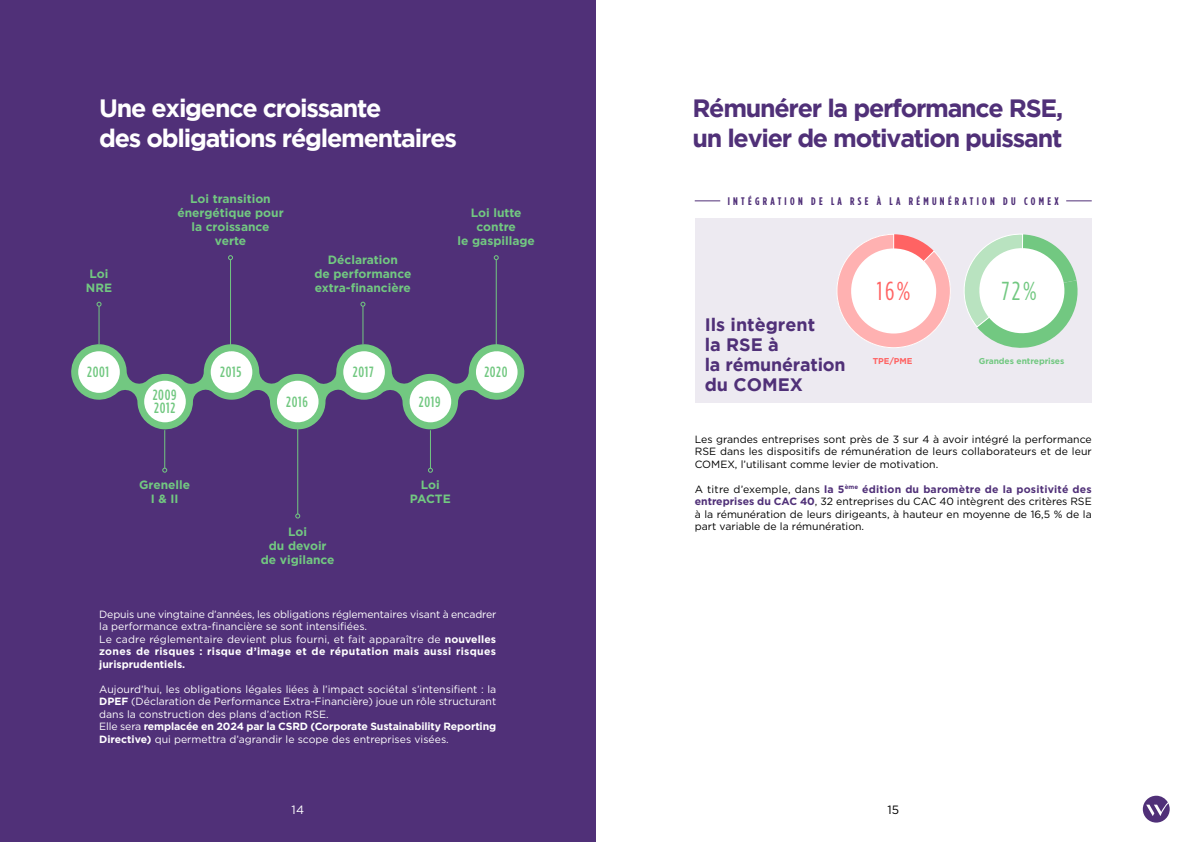
<style>
.page{position:relative;width:1191px;height:842px;background:#fff}
.page>*{position:absolute;margin:0;border:0;box-sizing:border-box;transform-origin:0 0}
.t1{font:26px "Gotham Condensed";color:#ff6363}
.t2{font:26px "Gotham Condensed";color:#72c881}
.t3{font:700 25px/30px "Gotham";letter-spacing:-.05em;color:#503078}
.t4{font:700 25px/30px "Gotham";letter-spacing:-.05em;color:#fff}
.t5{font:700 18px/20px "Gotham";color:#503078}
.t6{font:500 14.9px/12.9px "Gotham Condensed";letter-spacing:.05em;color:#72c881}
.t7{font:700 12px/14px "Gotham";color:#72c881;text-align:center}
.t8{font:12px "Gotham";color:#fff}
.t9{font:12px "Gotham";color:#000}
.t10{font:700 11px "Gotham Condensed";letter-spacing:.3em;color:#503078}
.t11{font:10.5px/12.5px "Gotham";color:#fff}
.t12{font:10.5px/12.5px "Gotham";color:#000;text-align:justify}
.t13{font:700 8.5px "Gotham";letter-spacing:-.005em;color:#72c881}
.t14{font:700 8.5px "Gotham";letter-spacing:-.005em;color:#ff6363}
.s1{font-weight:700}
.s2{font-weight:700;color:#503078}
</style>
<div class="page">
<div style="left:694px;top:218px;width:397px;height:185px;background:#edeaf1"></div>
<div style="left:0;top:0;width:595px;height:842px;background:#503078"></div>
<svg style="left:964px;top:234px;width:114px;height:114px"></svg>
<svg style="left:837px;top:234px;width:114px;height:114px"></svg>
<div style="left:851px;top:248px;width:85px;height:85px;background:#fff;border-radius:50%"></div>
<svg style="left:1066px;top:201px;width:25px;height:1px"></svg>
<svg style="left:694px;top:201px;width:26px;height:1px"></svg>
<svg style="left:71px;top:343px;width:454px;height:88px"></svg>
<div style="left:78px;top:351px;width:42px;height:42px;background:#fff;border-radius:50%"></div>
<div style="left:144px;top:381px;width:42px;height:41px;background:#fff;border-radius:50%"></div>
<div style="left:277px;top:381px;width:41px;height:41px;background:#fff;border-radius:50%"></div>
<div style="left:409px;top:381px;width:42px;height:41px;background:#fff;border-radius:50%"></div>
<div style="left:211px;top:351px;width:41px;height:42px;background:#fff;border-radius:50%"></div>
<div style="left:343px;top:351px;width:42px;height:42px;background:#fff;border-radius:50%"></div>
<div style="left:476px;top:351px;width:41px;height:42px;background:#fff;border-radius:50%"></div>
<hr style="left:99px;top:306px;width:1px;height:38px;background:#72c881">
<svg style="left:97px;top:302px;width:5px;height:5px"></svg>
<hr style="left:164px;top:430px;width:1px;height:38px;background:#72c881">
<svg style="left:162px;top:468px;width:5px;height:5px"></svg>
<hr style="left:430px;top:430px;width:1px;height:38px;background:#72c881">
<svg style="left:428px;top:468px;width:5px;height:5px"></svg>
<hr style="left:230px;top:260px;width:1px;height:91px;background:#72c881">
<svg style="left:228px;top:255px;width:5px;height:5px"></svg>
<hr style="left:297px;top:423px;width:1px;height:91px;background:#72c881">
<svg style="left:295px;top:513px;width:5px;height:5px"></svg>
<hr style="left:363px;top:306px;width:1px;height:38px;background:#72c881">
<svg style="left:360px;top:302px;width:5px;height:5px"></svg>
<hr style="left:496px;top:260px;width:1px;height:91px;background:#72c881">
<svg style="left:494px;top:255px;width:5px;height:5px"></svg>
<svg style="left:1142px;top:796px;width:27px;height:26px"></svg>
<h2 class="t4" style="left:99px;top:93px;width:359px">Une exigence croissante<br>des obligations réglementaires</h2>
<h2 class="t3" style="left:692px;top:93px;width:372px">Rémunérer la performance RSE, un levier de motivation puissant</h2>
<p class="t7" style="left:86px;top:266px;width:28px">Loi<br>NRE</p>
<p class="t7" style="left:177px;top:191px;width:108px">Loi transition énergétique pour la croissance verte</p>
<p class="t7" style="left:314px;top:252px;width:98px">Déclaration<br>de performance extra-financière</p>
<p class="t7" style="left:457px;top:206px;width:79px">Loi lutte contre<br>le gaspillage</p>
<h3 class="t6" style="left:87px;top:365px;width:23px">2001</h3>
<h3 class="t6" style="left:220px;top:365px;width:23px">2015</h3>
<h3 class="t6" style="left:353px;top:365px;width:22px">2017</h3>
<h3 class="t6" style="left:484px;top:365px;width:25px">2020</h3>
<h3 class="t6" style="left:153px;top:388px;width:25px">2009<br>2012</h3>
<h3 class="t6" style="left:286px;top:395px;width:23px">2016</h3>
<h3 class="t6" style="left:419px;top:395px;width:23px">2019</h3>
<p class="t7" style="left:139px;top:478px;width:53px">Grenelle<br>I &amp; II</p>
<p class="t7" style="left:410px;top:478px;width:42px">Loi<br>PACTE</p>
<p class="t7" style="left:261px;top:525px;width:75px">Loi<br>du devoir de vigilance</p>
<p class="t11" style="left:99px;top:607px;width:398px">Depuis une vingtaine d’années, les obligations réglementaires visant à encadrer la performance extra-financière se sont intensifiées.<br>Le cadre réglementaire devient plus fourni, et fait apparaître de <span class="s1">nouvelles zones de risques : risque d’image et de réputation mais aussi risques jurisprudentiels.</span></p>
<p class="t11" style="left:99px;top:682px;width:399px">Aujourd’hui, les obligations légales liées à l’impact sociétal s’intensifient : la <span class="s1">DPEF</span> (Déclaration de Performance Extra-Financière) joue un rôle structurant dans la construction des plans d’action RSE.<br>Elle sera <span class="s1">remplacée en 2024 par la CSRD (Corporate Sustainability Reporting Directive)</span> qui permettra d’agrandir le scope des entreprises visées.</p>
<p class="t10" style="left:728px;top:194px;width:332px">INTÉGRATION DE LA RSE À LA RÉMUNÉRATION DU COMEX</p>
<h3 class="t5" style="left:704px;top:314px;width:142px">Ils intègrent<br>la RSE à<br>la rémunération du COMEX</h3>
<h1 class="t1" style="left:876px;top:276px;width:35px">16%</h1>
<h1 class="t2" style="left:1001px;top:276px;width:37px">72%</h1>
<p class="t14" style="left:872px;top:356px;width:41px">TPE/PME</p>
<p class="t13" style="left:978px;top:356px;width:87px">Grandes entreprises</p>
<p class="t12" style="left:694px;top:433px;width:398px">Les grandes entreprises sont près de 3 sur 4 à avoir intégré la performance RSE dans les dispositifs de rémunération de leurs collaborateurs et de leur COMEX, l’utilisant comme levier de motivation.</p>
<p class="t12" style="left:694px;top:483px;width:398px">A titre d’exemple, dans <span class="s2">la 5</span><sup>ème</sup> <span class="s2">édition du baromètre de la positivité des entreprises du CAC 40</span>, 32 entreprises du CAC 40 intègrent des critères RSE à la rémunération de leurs dirigeants, à hauteur en moyenne de 16,5 % de la part variable de la rémunération.</p>
<p class="t8" style="left:291px;top:802px;width:14px">14</p>
<p class="t9" style="left:887px;top:802px;width:13px">15</p>
</div>
